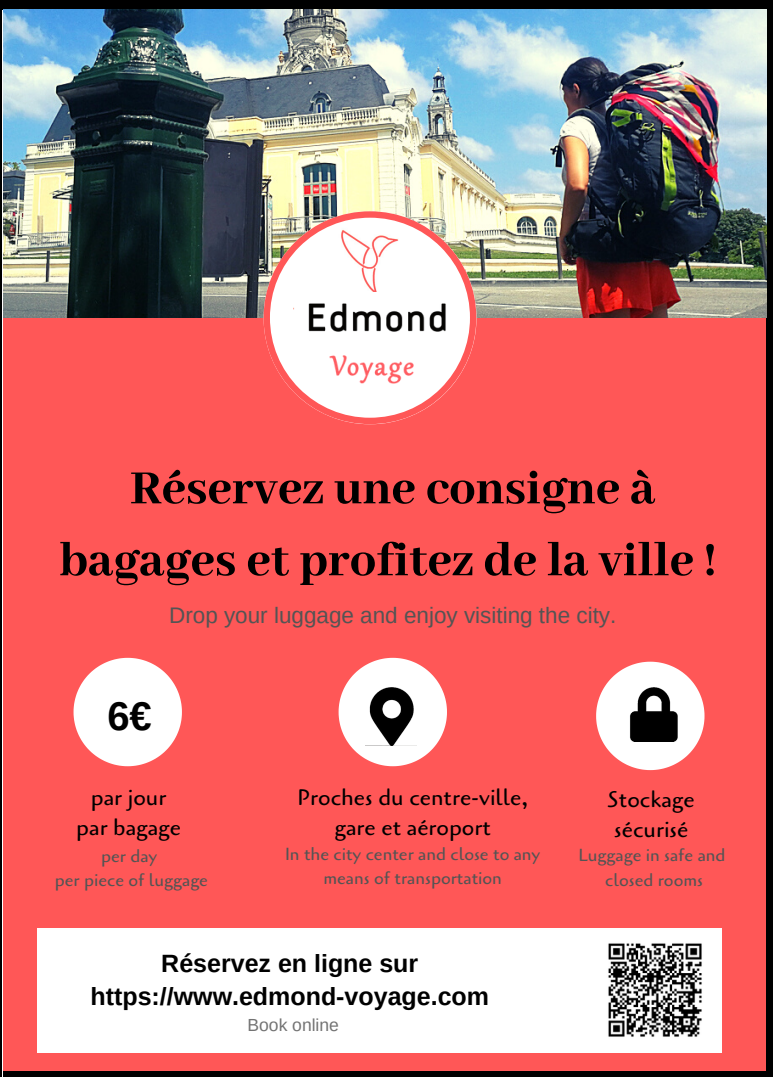
<style>
.page{position:relative;width:773px;height:1077px;background:#fff}
.page>*{position:absolute;margin:0;border:0;box-sizing:border-box;transform-origin:0 0}
.t1{font:800 52.5px/72px "Abhaya Libre";color:#000;text-align:center}
.t2{font:700 40px "Arimo";color:#000}
.t3{font:700 25px/33.8px "Arimo";color:#000;text-align:center}
.t4{font:22.5px/30px "Cagliostro";color:#000;text-align:center}
.t5{font:22.5px "Arimo";color:#545454}
.t6{font:17.5px/24.5px "Cagliostro";color:#545454;text-align:center}
.t7{font:17.5px "Arimo";color:#737373}
</style>
<div class="page">
<div style="left:3px;top:301px;width:769px;height:775px;background:#ff5757"></div>
<svg style="left:596px;top:661px;width:109px;height:109px"></svg>
<img style="left:623px;top:687px;width:60px;height:54px">
<svg style="left:338px;top:657px;width:109px;height:109px"></svg>
<img style="left:366px;top:687px;width:50px;height:58px">
<hr style="left:0;top:0;width:2px;height:1076px;background:#000">
<div style="left:766px;top:0;width:6px;height:1076px;background:#000"></div>
<div style="left:0;top:0;width:772px;height:10px;background:#000"></div>
<div style="left:3px;top:1070px;width:769px;height:6px;background:#000"></div>
<div style="left:38px;top:928px;width:684px;height:124px;background:#fff"></div>
<img style="left:608px;top:943px;width:94px;height:94px">
<img style="left:3px;top:9px;width:763px;height:308px">
<img style="left:363px;top:282px;width:138px;height:143px">
<svg style="left:73px;top:657px;width:109px;height:109px"></svg>
<svg style="left:263px;top:211px;width:213px;height:213px;fill:#fff"></svg>
<h1 class="t1" style="left:60px;top:454px;width:658px">Réservez une consigne à bagages et profitez de la ville !</h1>
<p class="t5" style="left:169px;top:602px;width:449px">Drop your luggage and enjoy visiting the city.</p>
<h2 class="t2" style="left:107px;top:693px;width:46px">6€</h2>
<p class="t4" style="left:76px;top:782px;width:106px">par jour par bagage</p>
<p class="t6" style="left:55px;top:844px;width:155px;line-height:23.5px">per day<br>per piece of luggage</p>
<p class="t4" style="left:297px;top:783px;width:232px">Proches du centre-ville, gare et aéroport</p>
<p class="t6" style="left:285px;top:841px;width:257px">In the city center and close to any means of transportation</p>
<h3 class="t3" style="left:90px;top:945px;width:400px">Réservez en ligne sur https://www.edmond-voyage.com</h3>
<p class="t7" style="left:247px;top:1014px;width:93px">Book online</p>
<p class="t4" style="left:608px;top:784px;width:88px;text-align:left">Stockage sécurisé</p>
<p class="t6" style="left:578px;top:843px;width:149px">Luggage in safe and closed rooms</p>
</div>
